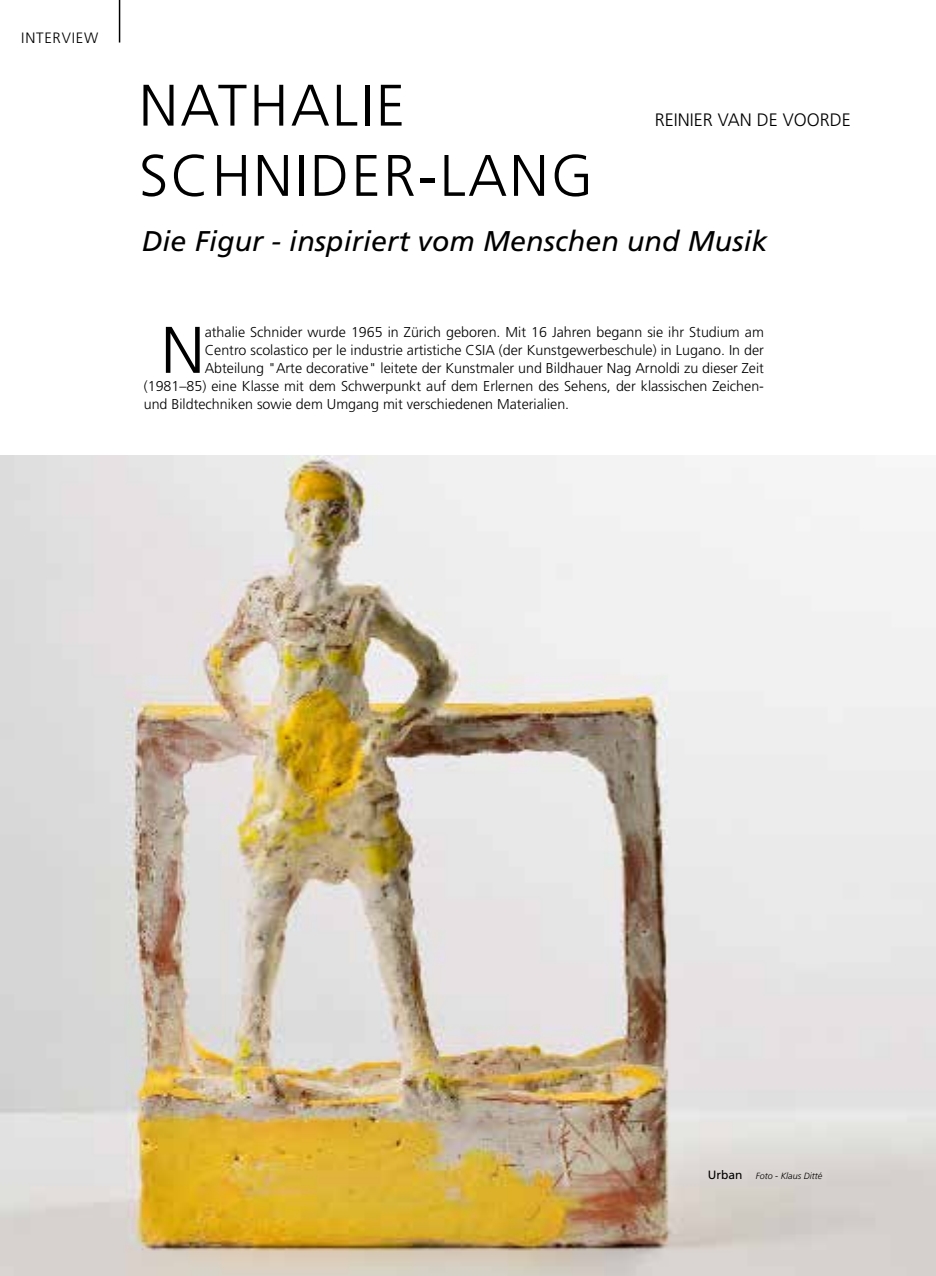
<style>
.page{position:relative;width:936px;height:1276px;background:#fff}
.page>*{position:absolute;margin:0;border:0;box-sizing:border-box;transform-origin:0 0}
.t1{font:300 65.85px "Frutiger";color:#000}
.t2{font:300 58.5px/70.2px "Frutiger";letter-spacing:.04em;color:#000}
.t3{font:italic 28.5px "Frutiger";letter-spacing:.005em;color:#000}
.t4{font:300 18px "Frutiger";color:#000}
.t5{font:300 15px "Frutiger";letter-spacing:.05em;color:#000}
.t6{font:300 14.25px "Frutiger";color:#000}
.t7{font:italic 300 9px "Frutiger";color:#000}
.s1{font-weight:400;font-style:normal;font-size:12px}
</style>
<div class="page">
<hr style="left:119px;top:0;width:1px;height:43px;background:#000">
<img style="left:0;top:455px;width:935px;height:821px">
<p class="t5" style="left:21px;top:29px;width:78px">interview</p>
<h2 class="t2" style="left:139px;top:70px;width:455px">NATHALIE<br>SCHNIDER-LANG</h2>
<p class="t4" style="left:654px;top:109px;width:176px">ReInier van de Voorde</p>
<h3 class="t3" style="left:142px;top:224px;width:627px">Die Figur - inspiriert vom Menschen und Musik</h3>
<h1 class="t1" style="left:161px;top:313px;width:35px">N</h1>
<p class="t6" style="left:205px;top:324px;width:560px">athalie Schnider wurde 1965 in Zürich geboren. M it 16 Jahren begann sie ihr Studium am</p>
<p class="t6" style="left:205px;top:342px;width:560px">Centro scolastico per le industrie artistiche CSIA (der Kunstgewerbeschule) in Lugano. In der</p>
<p class="t6" style="left:205px;top:360px;width:560px">Abteilung "Arte decorative" leitete der Kunstmaler und Bildhauer Nag Arnoldi zu dieser Zeit</p>
<p class="t6" style="left:144px;top:378px;width:621px">(1981–85) eine Klasse mit dem Schwerpunkt auf dem Erlernen des Sehens, der klassischen Zeichen-</p>
<p class="t6" style="left:144px;top:396px;width:427px">und Bildtechniken sowie dem U mgang mit verschiedenen Materialien.</p>
<p class="t7" style="left:707px;top:1170px;width:116px"><span class="s1">Urban</span> Foto - Klaus Ditté</p>
</div>
